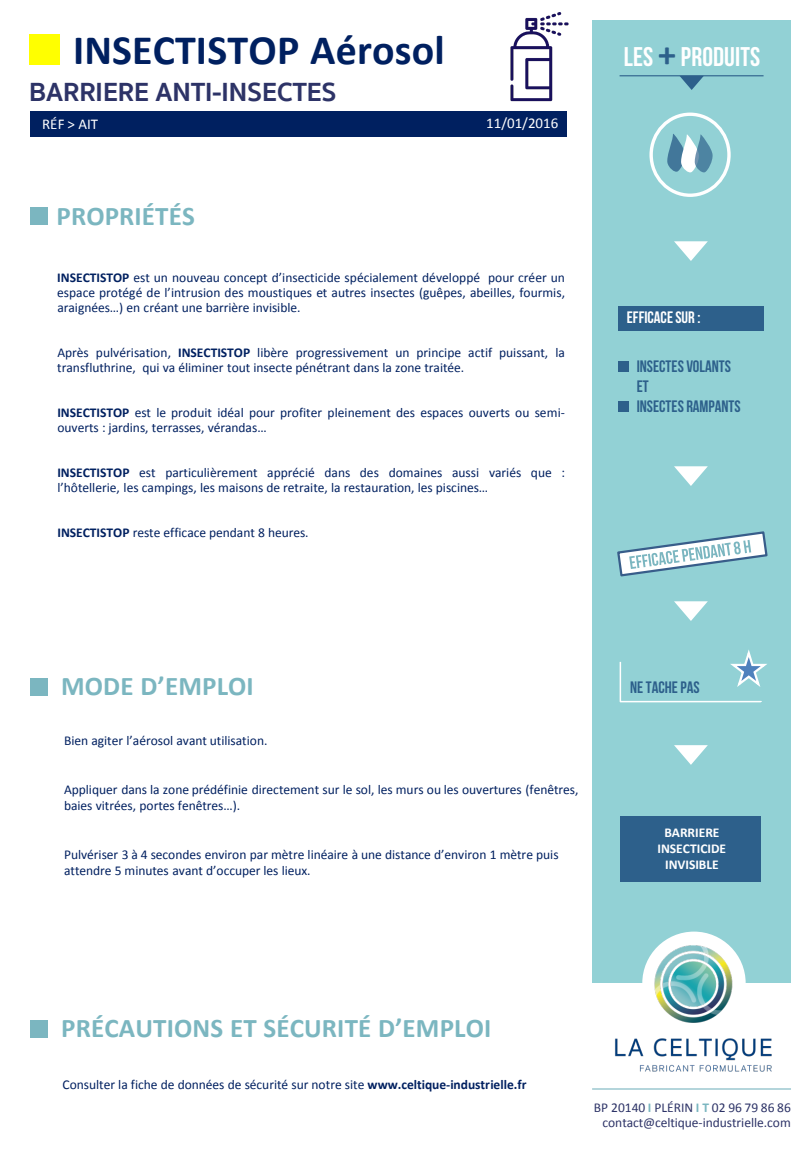
<style>
.page{position:relative;width:810px;height:1170px;background:#fff}
.page>*{position:absolute;margin:0;border:0;box-sizing:border-box;transform-origin:0 0}
.t1{font:700 42px "Calibri";letter-spacing:.005em;color:#002060}
.t2{font:700 27px "Calibri";letter-spacing:.005em;color:#7bb6c0}
.t3{font:700 27px "Sukhumvit Set";color:#2d3367}
.t4{font:27px "Bebas Neue";letter-spacing:.005em;color:#fff}
.t5{font:16.5px "Bebas Neue";color:#2d608b}
.t6{font:16.5px "Bebas Neue";letter-spacing:.005em;color:#fff}
.t7{font:15px "Calibri";color:#fff}
.t8{font:13.5px/15px "Calibri";color:#002060}
.t9{font:13.5px/15px "Calibri";color:#2d3367;text-align:right}
.t10{font:700 13.5px/16.2px "Calibri";color:#fff;text-align:center}
.s1{font-weight:700}
.s2{font-family:"Calibri";font-weight:700;font-size:36px;color:#2d608b}
.s3{font-weight:700;color:#7bb6c0}
</style>
<div class="page">
<div style="left:592px;top:20px;width:199px;height:963px;background:#92d1d5"></div>
<div style="left:31px;top:112px;width:536px;height:25px;background:#002060"></div>
<div style="left:29px;top:34px;width:31px;height:31px;background:#ff0"></div>
<div style="left:31px;top:208px;width:17px;height:17px;background:#7bb6c0"></div>
<div style="left:31px;top:678px;width:17px;height:17px;background:#7bb6c0"></div>
<div style="left:31px;top:1020px;width:17px;height:18px;background:#7bb6c0"></div>
<hr style="left:620px;top:75px;width:144px;height:1px;background:#2d608b">
<svg style="left:679px;top:76px;width:25px;height:14px"></svg>
<svg style="left:667px;top:134px;width:46px;height:39px"></svg>
<div style="left:649px;top:113px;width:82px;height:84px;border:3px solid #fff;border-radius:50%"></div>
<svg style="left:674px;top:241px;width:34px;height:20px"></svg>
<div style="left:618px;top:306px;width:146px;height:24px;background:#2d608b"></div>
<div style="left:618px;top:361px;width:11px;height:10px;background:#2d608b"></div>
<div style="left:618px;top:402px;width:11px;height:10px;background:#2d608b"></div>
<svg style="left:674px;top:466px;width:34px;height:20px"></svg>
<svg style="left:617px;top:531px;width:151px;height:46px"></svg>
<svg style="left:674px;top:601px;width:34px;height:20px"></svg>
<div style="left:620px;top:817px;width:141px;height:65px;background:#2d608b"></div>
<svg style="left:619px;top:649px;width:148px;height:54px"></svg>
<hr style="left:592px;top:1088px;width:199px;height:2px;background:#7bb6c0">
<img style="left:599px;top:931px;width:190px;height:158px">
<img style="left:510px;top:12px;width:59px;height:89px">
<svg style="left:674px;top:745px;width:34px;height:20px"></svg>
<p class="t1" style="left:73px;top:23px;width:373px">INSECTISTOP Aérosol</p>
<h1 class="t3" style="left:29px;top:72px;width:309px">BARRIERE ANTI-INSECTES</h1>
<p class="t7" style="left:42px;top:115px;width:57px">RÉF &gt; AIT</p>
<p class="t7" style="left:486px;top:114px;width:73px">11/01/2016</p>
<p class="t2" style="left:56px;top:198px;width:140px">PROPRIÉTÉS</p>
<p class="t8" style="left:57px;top:270px;width:509px;text-align:justify"><span class="s1">INSECTISTOP</span> est un nouveau concept d’insecticide spécialement développé pour créer un espace protégé de l’intrusion des moustiques et autres insectes (guêpes, abeilles, fourmis, araignées…) en créant une barrière invisible.</p>
<p class="t8" style="left:57px;top:345px;width:509px">Après pulvérisation, <span class="s1">INSECTISTOP</span> libère progressivement un principe actif puissant, la transfluthrine, qui va éliminer tout insecte pénétrant dans la zone traitée.</p>
<p class="t8" style="left:57px;top:405px;width:509px"><span class="s1">INSECTISTOP</span> est le produit idéal pour profiter pleinement des espaces ouverts ou semi&shy;ouverts : jardins, terrasses, vérandas…</p>
<p class="t8" style="left:57px;top:465px;width:509px"><span class="s1">INSECTISTOP</span> est particulièrement apprécié dans des domaines aussi variés que : l’hôtellerie, les campings, les maisons de retraite, la restauration, les piscines…</p>
<p class="t8" style="left:57px;top:525px;width:253px"><span class="s1">INSECTISTOP</span> reste efficace pendant 8 heures.</p>
<p class="t4" style="left:624px;top:42px;width:138px">LES <span class="s2">+</span> PRODUITS</p>
<p class="t6" style="left:627px;top:308px;width:75px">EFFICACE SUR :</p>
<p class="t5" style="left:637px;top:358px;width:96px">INSECTES VOLANTS</p>
<p class="t5" style="left:637px;top:378px;width:14px">ET</p>
<p class="t5" style="left:637px;top:397px;width:105px">INSECTES RAMPANTS</p>
<p class="t2" style="left:61px;top:669px;width:194px">MODE D’EMPLOI</p>
<p class="t8" style="left:64px;top:734px;width:205px">Bien agiter l’aérosol avant utilisation.</p>
<p class="t8" style="left:64px;top:782px;width:516px;line-height:16.2px">Appliquer dans la zone prédéfinie directement sur le sol, les murs ou les ouvertures (fenêtres, baies vitrées, portes fenêtres…).</p>
<p class="t8" style="left:64px;top:846px;width:496px;line-height:16.2px">Pulvériser 3 à 4 secondes environ par mètre linéaire à une distance d’environ 1 mètre puis attendre 5 minutes avant d’occuper les lieux.</p>
<p class="t5" style="left:630px;top:678px;width:71px">NE TACHE PAS</p>
<p class="t10" style="left:658px;top:824px;width:70px">BARRIERE<br>INSECTICIDE<br>INVISIBLE</p>
<p class="t2" style="left:61px;top:1011px;width:432px">PRÉCAUTIONS ET SÉCURITÉ D’EMPLOI</p>
<p class="t8" style="left:62px;top:1077px;width:466px">Consulter la fiche de données de sécurité sur notre site <span class="s1">www.celtique-industrielle.fr</span></p>
<p class="t9" style="left:594px;top:1100px;width:198px">BP 20140 <span class="s3">I</span> PLÉRIN <span class="s3">I T</span> 02 96 79 86 86 contact@celtique-industrielle.com</p>
</div>
